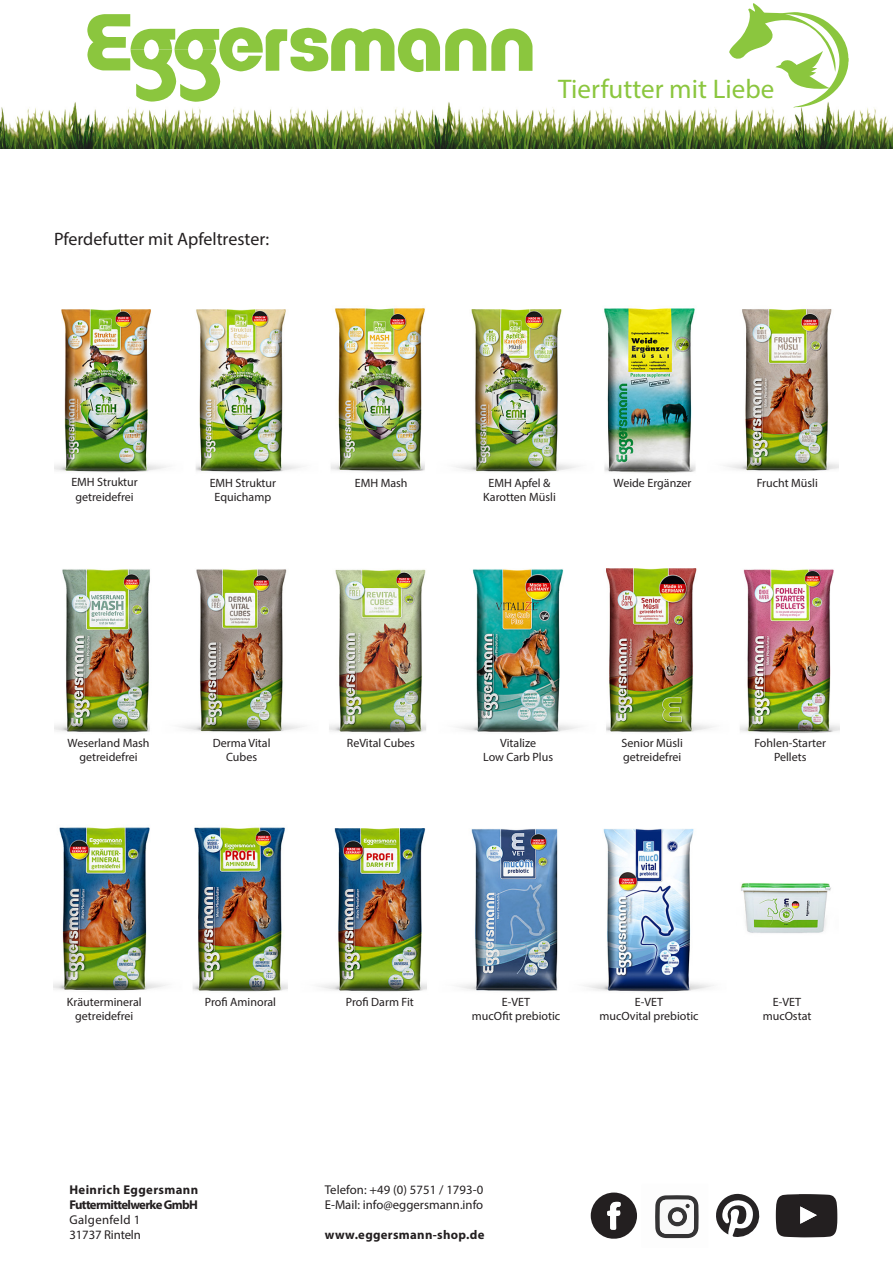
<style>
.page{position:relative;width:893px;height:1263px;background:#fff}
.page>*{position:absolute;margin:0;border:0;box-sizing:border-box;transform-origin:0 0}
.t1{font:27px "Myriad Pro";color:#8bc63e}
.t2{font:18px "Myriad Pro";color:#231f20}
.t3{font:700 12.75px/15px "Myriad Pro";letter-spacing:-.05em;color:#231f20}
.t4{font:12.75px/15px "Myriad Pro";color:#231f20}
.t5{font:700 12.75px "Myriad Pro";letter-spacing:.025em;color:#231f20}
.t6{font:12px/14.4px "Myriad Pro";color:#231f20;text-align:center}
.s1{font-weight:400}
</style>
<div class="page">
<img style="left:54px;top:308px;width:785px;height:165px">
<img style="left:0;top:44px;width:893px;height:105px">
<svg style="left:87px;top:14px;width:445px;height:88px"></svg>
<svg style="left:729px;top:3px;width:120px;height:104px"></svg>
<svg style="left:775px;top:1194px;width:63px;height:44px;background:#423f40"></svg>
<svg style="left:590px;top:1192px;width:170px;height:47px"></svg>
<div style="left:672px;top:1211px;width:11px;height:11px;background:#f9f9f9;border-radius:50%"></div>
<img style="left:54px;top:827px;width:777px;height:165px">
<img style="left:55px;top:568px;width:785px;height:165px">
<p class="t2" style="left:54px;top:228px;width:217px">Pferdefutter mit Apfeltrester:</p>
<p class="t1" style="left:558px;top:72px;width:218px">Tierfutter mit Liebe</p>
<p class="t6" style="left:71px;top:475px;width:68px">EMH Struktur</p>
<p class="t6" style="left:75px;top:489px;width:60px">getreidefrei</p>
<p class="t6" style="left:210px;top:475px;width:68px">EMH Struktur</p>
<p class="t6" style="left:215px;top:489px;width:58px">Equichamp</p>
<p class="t6" style="left:488px;top:475px;width:64px">EMH Apfel &amp;</p>
<p class="t6" style="left:614px;top:475px;width:79px">Weide Ergänzer</p>
<p class="t6" style="left:483px;top:489px;width:74px">Karotten Müsli</p>
<p class="t6" style="left:355px;top:475px;width:54px">EMH Mash</p>
<p class="t6" style="left:757px;top:475px;width:63px">Frucht Müsli</p>
<p class="t6" style="left:68px;top:735px;width:84px">Weserland Mash</p>
<p class="t6" style="left:79px;top:749px;width:60px">getreidefrei</p>
<p class="t6" style="left:213px;top:735px;width:59px">Derma Vital<br>Cubes</p>
<p class="t6" style="left:754px;top:735px;width:73px">Fohlen-Starter<br>Pellets</p>
<p class="t6" style="left:347px;top:735px;width:69px">ReVital Cubes</p>
<p class="t6" style="left:483px;top:735px;width:71px">Vitalize<br>Low Carb Plus</p>
<p class="t6" style="left:622px;top:735px;width:63px;text-align:left">Senior Müsli getreidefrei</p>
<p class="t6" style="left:67px;top:994px;width:76px">Kräutermineral</p>
<p class="t6" style="left:75px;top:1008px;width:60px">getreidefrei</p>
<p class="t6" style="left:205px;top:994px;width:73px">Profi Aminoral</p>
<p class="t6" style="left:773px;top:994px;width:30px">E-VET</p>
<p class="t6" style="left:763px;top:1009px;width:50px">mucOstat</p>
<p class="t6" style="left:346px;top:994px;width:70px">Profi Darm Fit</p>
<p class="t6" style="left:472px;top:994px;width:90px">E-VET<br>mucOfit prebiotic</p>
<p class="t6" style="left:599px;top:994px;width:101px">E-VET<br>mucOvital prebiotic</p>
<p class="t3" style="left:69px;top:1181px;width:130px">Heinrich Eggersmann<br>Futtermittelwerke GmbH<br><span class="s1">Galgenfeld 1<br>31737 Rinteln</span></p>
<p class="t4" style="left:325px;top:1182px;width:160px">Telefon: +49 (0) 5751 / 1793-0<br>E-Mail: info@eggersmann.info</p>
<p class="t5" style="left:325px;top:1226px;width:161px">www.eggersmann-shop.de</p>
</div>
